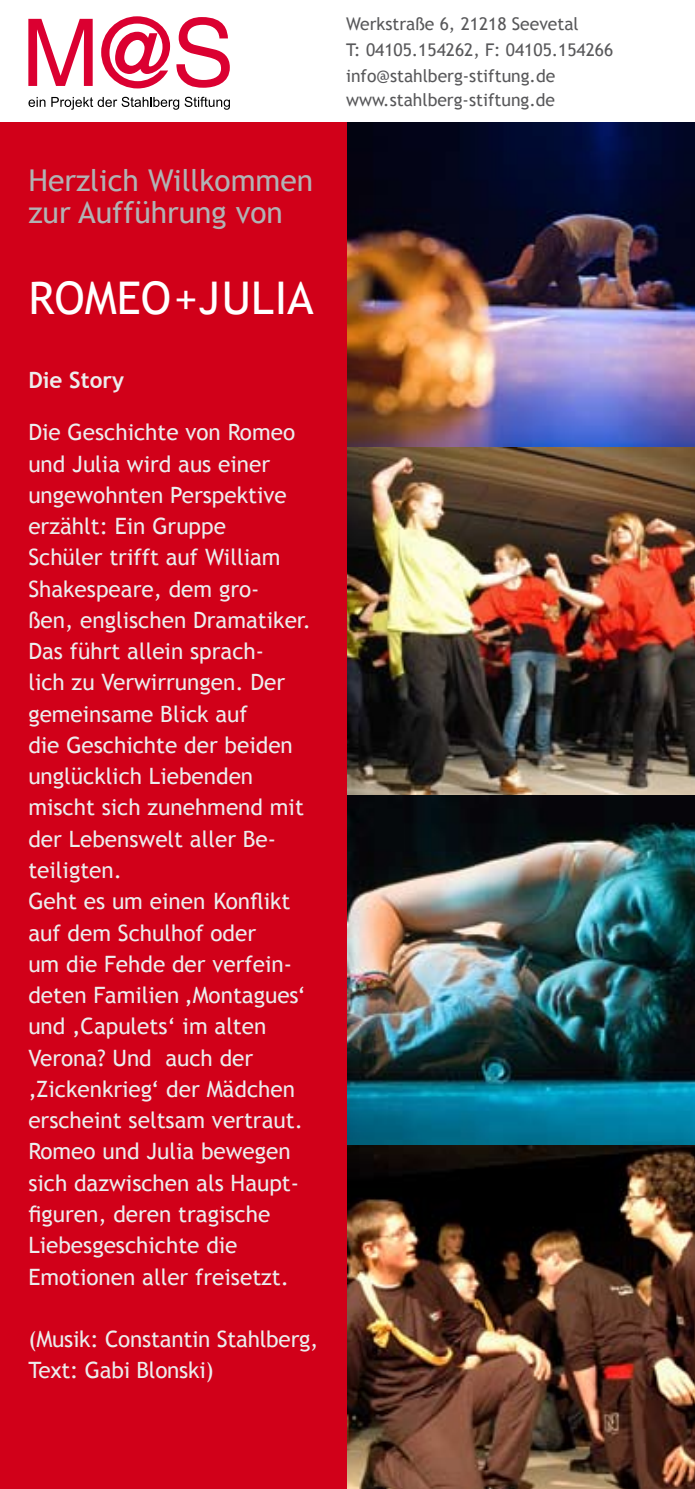
<style>
.page{position:relative;width:695px;height:1489px;background:#fff}
.page>*{position:absolute;margin:0;border:0;box-sizing:border-box;transform-origin:0 0}
.t1{font:45px "Trebuchet MS";color:#fff}
.t2{font:30px/31.2px "Trebuchet MS";color:#b1b3b4}
.t3{font:22.5px/31.2px "Trebuchet MS";color:#eceded}
.t4{font:700 22.5px "Trebuchet MS";color:#eceded}
.t5{font:17.5px/25.5px "Trebuchet MS";color:#58585a}
</style>
<div class="page">
<div style="left:0;top:123px;width:348px;height:1365px;background:#d10019"></div>
<img style="left:348px;top:1144px;width:346px;height:344px">
<img style="left:347px;top:123px;width:347px;height:1021px">
<svg style="left:28px;top:97px;width:17px;height:10px"></svg>
<svg style="left:51px;top:97px;width:179px;height:13px"></svg>
<svg style="left:28px;top:19px;width:65px;height:67px"></svg>
<svg style="left:176px;top:17px;width:54px;height:71px"></svg>
<svg style="left:101px;top:16px;width:69px;height:72px"></svg>
<h2 class="t2" style="left:28px;top:165px;width:286px">Herzlich Willkommen zur Aufführung von</h2>
<h1 class="t1" style="left:28px;top:271px;width:287px">ROMEO+JULIA</h1>
<p class="t4" style="left:28px;top:365px;width:97px">Die Story</p>
<p class="t3" style="left:28px;top:417px;width:284px">Die Geschichte von Romeo und Julia wird aus einer ungewohnten Perspektive erzählt: Ein Gruppe<br>Schüler trifft auf William<br>Shakespeare, dem gro-<br>ßen, englischen Dramatiker.<br>Das führt allein sprach-<br>lich zu Verwirrungen. Der gemeinsame Blick auf<br>die Geschichte der beiden unglücklich Liebenden mischt sich zunehmend mit der Lebenswelt aller Be&shy;teiligten.<br>Geht es um einen Konflikt auf dem Schulhof oder<br>um die Fehde der verfein&shy;deten Familien ‚Montagues‘ und ‚Capulets‘ im alten<br>Verona? Und auch der ‚Zickenkrieg‘ der Mädchen erscheint seltsam vertraut.<br>Romeo und Julia bewegen sich dazwischen als Haupt&shy;figuren, deren tragische<br>Liebesgeschichte die<br>Emotionen aller freisetzt.</p>
<p class="t3" style="left:28px;top:1323px;width:291px">(Musik: Constantin Stahlberg,<br>Text: Gabi Blonski)</p>
<p class="t5" style="left:346px;top:11px;width:269px">Werkstraße 6, 21218 Seevetal<br>T: 04105.154262, F: 04105.154266 info@stahlberg-stiftung.de www.stahlberg-stiftung.de</p>
</div>
